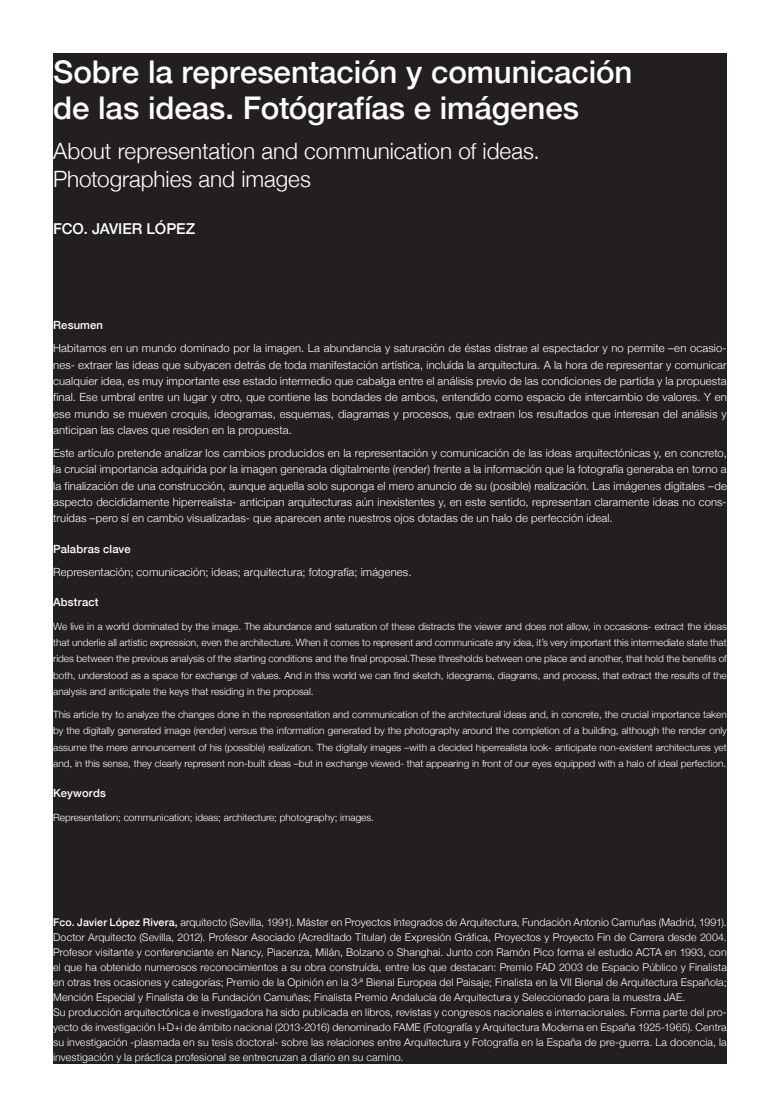
<style>
.page{position:relative;width:780px;height:1117px;background:#fff}
.page>*{position:absolute;margin:0;border:0;box-sizing:border-box;transform-origin:0 0}
.t1{font:500 31.25px/36.2px "Helvetica Neue";letter-spacing:-.005em;color:#fff}
.t2{font:300 22.5px/28.8px "Helvetica Neue";letter-spacing:-.005em;color:#fff}
.t3{font:500 15px "Helvetica Neue";letter-spacing:-.005em;color:#fff}
.t4{font:300 11.25px/16.2px "Helvetica Neue";letter-spacing:.01em;color:#fff;text-align:justify}
.t5{font:500 11.25px "Helvetica Neue";letter-spacing:.01em;color:#fff}
.t6{font:300 10.62px/15px "Helvetica Neue";letter-spacing:.015em;color:#fff}
.t7{font:300 10px/16.2px "Helvetica Neue";color:#fff;text-align:justify}
.s1{font-weight:500}
</style>
<div class="page">
<div style="left:53px;top:53px;width:673px;height:1010px;background:#231f20"></div>
<h1 class="t1" style="left:53px;top:51px;width:580px">Sobre la representación y comunicación de las ideas. Fotógrafías e imágenes</h1>
<h2 class="t2" style="left:53px;top:134px;width:488px">About representation and communication of ideas.<br>Photographies and images</h2>
<h3 class="t3" style="left:53px;top:216px;width:143px">FCO. JAVIER LÓPEZ</h3>
<p class="t5" style="left:53px;top:316px;width:51px">Resumen</p>
<p class="t4" style="left:53px;top:339px;width:675px">Habitamos en un mundo dominado por la imagen. La abundancia y saturación de éstas distrae al espectador y no permite –en ocasio&shy;nes- extraer las ideas que subyacen detrás de toda manifestación artística, incluída la arquitectura. A la hora de representar y comunicar cualquier idea, es muy importante ese estado intermedio que cabalga entre el análisis previo de las condiciones de partida y la propuesta final. Ese umbral entre un lugar y otro, que contiene las bondades de ambos, entendido como espacio de intercambio de valores. Y en ese mundo se mueven croquis, ideogramas, esquemas, diagramas y procesos, que extraen los resultados que interesan del análisis y anticipan las claves que residen en la propuesta.</p>
<p class="t4" style="left:53px;top:444px;width:675px">Este artículo pretende analizar los cambios producidos en la representación y comunicación de las ideas arquitectónicas y, en concreto, la crucial importancia adquirida por la imagen generada digitalmente (render) frente a la información que la fotografía generaba en torno a la finalización de una construcción, aunque aquella solo suponga el mero anuncio de su (posible) realización. Las imágenes digitales –de aspecto decididamente hiperrealista- anticipan arquitecturas aún inexistentes y, en este sentido, representan claramente ideas no cons&shy;truídas –pero sí en cambio visualizadas- que aparecen ante nuestros ojos dotadas de un halo de perfección ideal.</p>
<p class="t5" style="left:53px;top:539px;width:79px">Palabras clave</p>
<p class="t4" style="left:53px;top:563px;width:360px">Representación; comunicación; ideas; arquitectura; fotografía; imágenes.</p>
<p class="t5" style="left:53px;top:593px;width:47px">Abstract</p>
<p class="t7" style="left:53px;top:617px;width:675px">We live in a world dominated by the image. The abundance and saturation of these distracts the viewer and does not allow, in occasions- extract the ideas that underlie all artistic expression, even the architecture. When it comes to represent and communicate any idea, it’s very important this intermediate state that rides between the previous analysis of the starting conditions and the final proposal.These thresholds between one place and another, that hold the benefits of both, understood as a space for exchange of values. And in this world we can find sketch, ideograms, diagrams, and process, that extract the results of the analysis and anticipate the keys that residing in the proposal.</p>
<p class="t7" style="left:53px;top:705px;width:675px">This article try to analyze the changes done in the representation and communication of the architectural ideas and, in concrete, the crucial importance taken by the digitally generated image (render) versus the information generated by the photography around the completion of a building, although the render only assume the mere announcement of his (possible) realization. The digitally images –with a decided hiperrealista look- anticipate non-existent architectures yet and, in this sense, they clearly represent non-built ideas –but in exchange viewed- that appearing in front of our eyes equipped with a halo of ideal perfection.</p>
<p class="t5" style="left:53px;top:784px;width:54px">Keywords</p>
<p class="t7" style="left:53px;top:808px;width:322px">Representation; communication; ideas; architecture; photography; images.</p>
<p class="t6" style="left:53px;top:913px;width:675px"><span class="s1">Fco. Javier López Rivera,</span> arquitecto (Sevilla, 1991). Máster en Proyectos Integrados de Arquitectura, Fundación Antonio Camuñas (Madrid, 1991).<br>Doctor Arquitecto (Sevilla, 2012). Profesor Asociado (Acreditado Titular) de Expresión Gráfica, Proyectos y Proyecto Fin de Carrera desde 2004.<br>Profesor visitante y conferenciante en Nancy, Piacenza, Milán, Bolzano o Shanghai. Junto con Ramón Pico forma el estudio ACTA en 1993, con el que ha obtenido numerosos reconocimientos a su obra construída, entre los que destacan: Premio FAD 2003 de Espacio Público y Finalista en otras tres ocasiones y categorías; Premio de la Opinión en la 3·ª Bienal Europea del Paisaje; Finalista en la VII Bienal de Arquitectura Española; Mención Especial y Finalista de la Fundación Camuñas; Finalista Premio Andalucía de Arquitectura y Seleccionado para la muestra JAE.<br>Su producción arquitectónica e investigadora ha sido publicada en libros, revistas y congresos nacionales e internacionales. Forma parte del pro&shy;yecto de investigación I+D+i de ámbito nacional (2013-2016) denominado FAME (Fotografía y Arquitectura Moderna en España 1925-1965). Centra su investigación -plasmada en su tesis doctoral- sobre las relaciones entre Arquitectura y Fotografía en la España de pre-guerra. La docencia, la investigación y la práctica profesional se entrecruzan a diario en su camino.</p>
</div>
